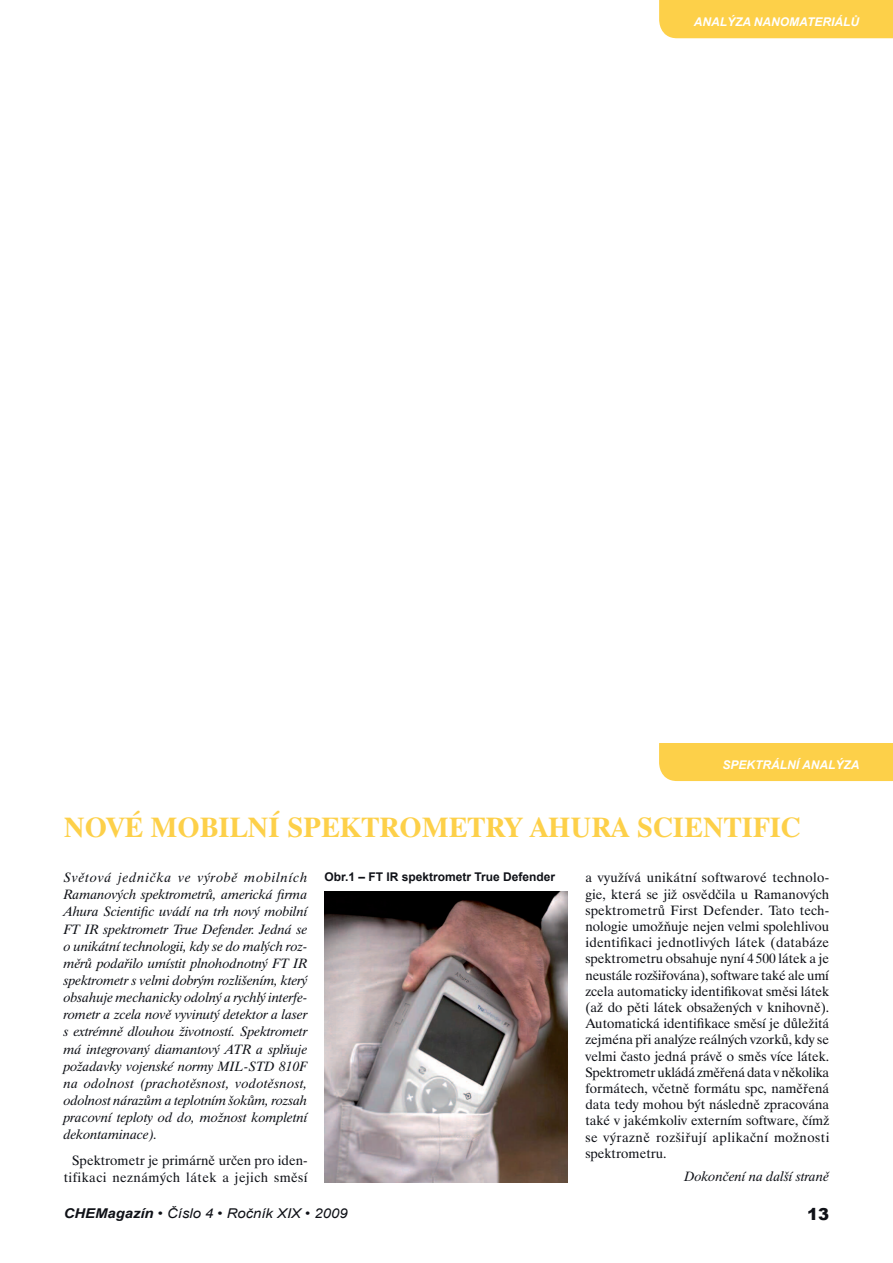
<style>
.page{position:relative;width:893px;height:1263px;background:#fff}
.page>*{position:absolute;margin:0;border:0;box-sizing:border-box;transform-origin:0 0}
.Nadpis-hl{font:700 28.5px "Dutch 801 BTCE";color:#fdd049}
.t1{font:900 16.5px "Arial";color:#0f1117}
.Základní_text{font:13.5px/16.2px "Dutch 801 BTCE";letter-spacing:.03em;color:#0f1117;text-align:right}
._1__odstavec_běžný{font:italic 13.5px/17.1px "Dutch 801 BTCE";color:#0f1117;text-align:justify}
.t2{font:italic 13.5px "Arial";color:#0f1117;scale:1.1 1}
.Jméno_autora_za_odst{font:italic 13.5px "Dutch 801 BTCE";color:#0f1117}
.Hlavička{font:italic 700 12px "Arial";color:#fff}
.Obr_Tab{font:700 12px "Arial";color:#0f1117}
.s1{font-weight:700}
.s2{font-style:normal}
</style>
<div class="page">
<div style="left:659px;top:0;width:234px;height:38px;background:#fdd049"></div>
<img style="left:325px;top:891px;width:243px;height:291px">
<div style="left:659px;top:743px;width:234px;height:38px;background:#fdd049"></div>
<p class="Hlavička" style="left:694px;top:14px;width:167px">ANALÝZA NANOMATERIÁLŮ</p>
<p class="Hlavička" style="left:722px;top:757px;width:138px">SPEKTRÁLNÍ ANALÝZA</p>
<p class="Nadpis-hl" style="left:64px;top:809px;width:739px">NOVÉ MOBILNÍ SPEKTROMETRY AHURA SCIENTIFIC</p>
<p class="_1__odstavec_běžný" style="left:64px;top:869px;width:245px">Světová jednička ve výrobě mobilních Ramanových spektrometrů, americká firma Ahura Scientific uvádí na trh nový mobilní FT IR spektrometr True Defender. Jedná se o unikátní technologii, kdy se do malých roz&shy;měrů podařilo umístit plnohodnotný FT IR spektrometr s velmi dobrým rozlišením, který obsahuje mechanicky odolný a rychlý interfe&shy;rometr a zcela nově vyvinutý detektor a laser s extrémně dlouhou životností. Spektrometr má integrovaný diamantový ATR a splňuje požadavky vojenské normy MIL-STD 810F na odolnost (prachotěsnost, vodotěsnost, odolnost nárazům a teplotním šokům, rozsah pracovní teploty od do, možnost kompletní dekontaminace).</p>
<p class="Základní_text" style="left:64px;top:1152px;width:245px;line-height:17.1px">Spektrometr je primárně určen pro iden&shy;tifikaci neznámých látek a jejich směsí</p>
<p class="Obr_Tab" style="left:325px;top:868px;width:232px">Obr.1 – FT IR spektrometr True Defender</p>
<p class="Základní_text" style="left:585px;top:869px;width:245px;text-align:justify">a využívá unikátní softwarové technolo&shy;gie, která se již osvědčila u Ramanových spektrometrů First Defender. Tato tech&shy;nologie umožňuje nejen velmi spolehlivou identifikaci jednotlivých látek (databáze spektrometru obsahuje nyní 4500 látek a je neustále rozšiřována), software také ale umí zcela automaticky identifikovat směsi látek (až do pěti látek obsažených v knihovně).<br>Automatická identifikace směsí je důležitá zejména při analýze reálných vzorků, kdy se velmi často jedná právě o směs více látek.<br>Spektrometr ukládá změřená data v několika formátech, včetně formátu spc, naměřená data tedy mohou být následně zpracována také v jakémkoliv externím software, čímž se výrazně rozšiřují aplikační možnosti spektrometru.</p>
<p class="Jméno_autora_za_odst" style="left:685px;top:1168px;width:146px">Dokončení na další straně</p>
<p class="t2" style="left:64px;top:1204px;width:260px"><span class="s1">CHEMagazín</span> • Číslo 4 • Ročník XIX <span class="s2">•</span> 2009</p>
<p class="t1" style="left:807px;top:1202px;width:24px">13</p>
</div>
